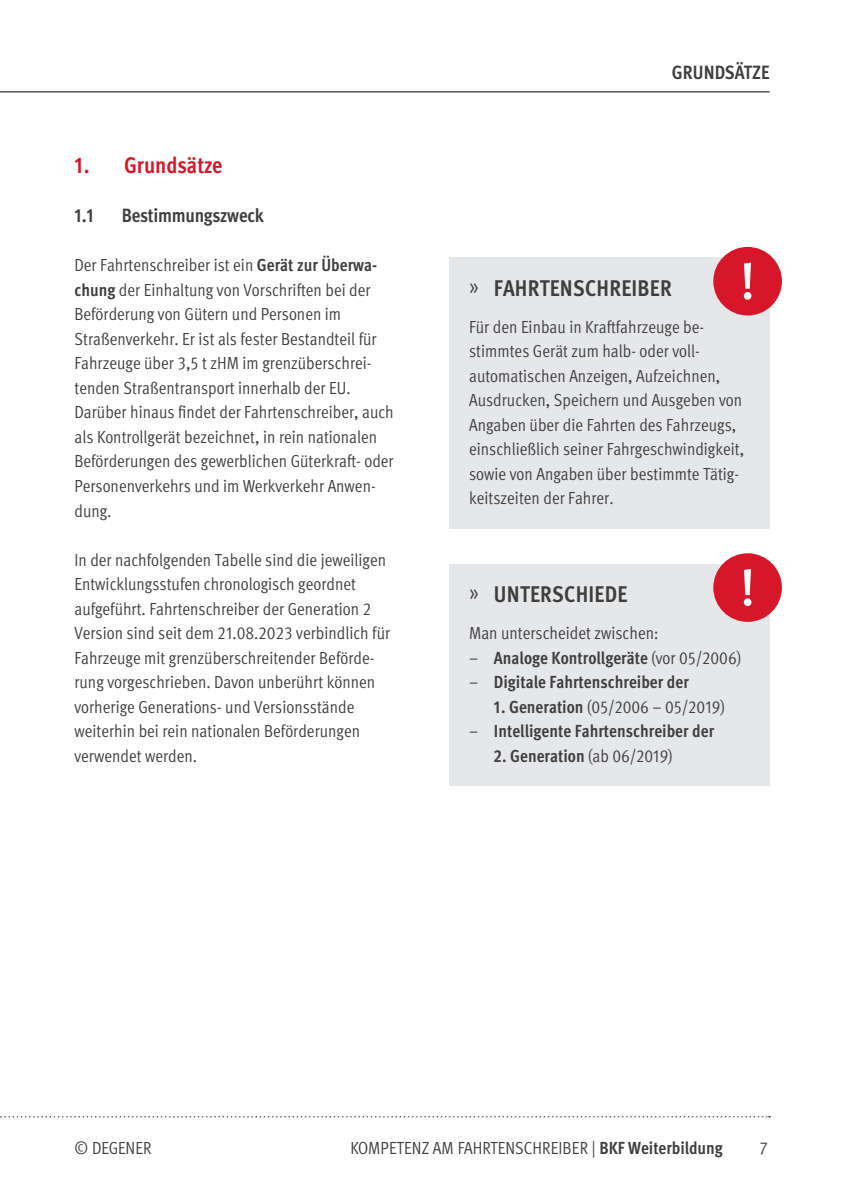
<style>
.page{position:relative;width:844px;height:1191px;background:#fff}
.page>*{position:absolute;margin:0;border:0;box-sizing:border-box;transform-origin:0 0}
.t1{font:700 condensed 22.75px "Meta Pro";letter-spacing:.01em;color:#3e3e3f}
.t2{font:700 condensed 22.75px "Meta Pro";letter-spacing:-.005em;color:#d71729}
.t3{font:700 condensed 19.25px "Meta Pro";letter-spacing:-.015em;color:#3e3e3f}
.t4{font:condensed 17.5px/24.5px "Meta Pro";color:#3e3e3f}
.t5{font:700 condensed 17.5px "Meta Pro";color:#3e3e3f}
.s1{font-weight:700}
.s2{font-weight:400}
</style>
<div class="page">
<svg style="left:0;top:1116px;width:769px;height:1px"></svg>
<hr style="left:0;top:91px;width:769px;height:1px;background:#4b4c4d">
<div style="left:449px;top:258px;width:320px;height:271px;background:#e6e7e9"></div>
<div style="left:713px;top:247px;width:68px;height:68px;background:#d71729;border-radius:50%"></div>
<svg style="left:743px;top:263px;width:8px;height:37px"></svg>
<div style="left:449px;top:564px;width:320px;height:222px;background:#e6e7e9"></div>
<div style="left:713px;top:553px;width:68px;height:69px;background:#d71729;border-radius:50%"></div>
<svg style="left:743px;top:569px;width:8px;height:37px"></svg>
<h1 class="t2" style="left:74px;top:148px;width:149px">1. Grundsätze</h1>
<p class="t3" style="left:74px;top:201px;width:21px">1.1</p>
<p class="t3" style="left:122px;top:201px;width:143px">Bestimmungszweck</p>
<p class="t4" style="left:74px;top:252px;width:321px">Der Fahrtenschreiber ist ein <span class="s1">Gerät zur Überwa&shy;chung</span> der Einhaltung von Vorschriften bei der Beförderung von Gütern und Personen im Straßenverkehr. Er ist als fester Bestandteil für Fahrzeuge über 3,5 t zHM im grenzüberschrei&shy;tenden Straßentransport innerhalb der EU.<br>Darüber hinaus findet der Fahrtenschreiber, auch als Kontrollgerät bezeichnet, in rein nationalen Beförderungen des gewerblichen Güterkraft- oder Personenverkehrs und im Werkverkehr Anwen&shy;dung.</p>
<p class="t4" style="left:74px;top:546px;width:317px">In der nachfolgenden Tabelle sind die jeweiligen Entwicklungsstufen chronologisch geordnet aufgeführt. Fahrtenschreiber der Generation 2<br>Version sind seit dem 21.08.2023 verbindlich für Fahrzeuge mit grenzüberschreitender Beförde&shy;rung vorgeschrieben. Davon unberührt können vorherige Generations- und Versionsstände weiterhin bei rein nationalen Beförderungen verwendet werden.</p>
<p class="t3" style="left:671px;top:58px;width:99px">GRUNDSÄTZE</p>
<h1 class="t1" style="left:469px;top:270px;width:204px"><span class="s2">»</span> FAHRTENSCHREIBER</h1>
<p class="t4" style="left:469px;top:313px;width:276px">Für den Einbau in Kraftfahrzeuge be&shy;stimmtes Gerät zum halb- oder voll&shy;automatischen Anzeigen, Aufzeichnen, Ausdrucken, Speichern und Ausgeben von Angaben über die Fahrten des Fahrzeugs, einschließlich seiner Fahrgeschwindigkeit, sowie von Angaben über bestimmte Tätig&shy;keitszeiten der Fahrer.</p>
<h1 class="t1" style="left:469px;top:577px;width:160px"><span class="s2">»</span> UNTERSCHIEDE</h1>
<p class="t4" style="left:469px;top:619px;width:190px">Man unterscheidet zwischen:</p>
<p class="t5" style="left:469px;top:644px;width:273px"><span class="s2">–</span> Analoge Kontrollgeräte <span class="s2">(vor 05/2006)</span></p>
<p class="t5" style="left:469px;top:668px;width:221px"><span class="s2">–</span> Digitale Fahrtenschreiber der</p>
<p class="t4" style="left:494px;top:693px;width:232px"><span class="s1">1. Generation</span> (05/2006 – 05/2019)</p>
<p class="t5" style="left:469px;top:717px;width:246px"><span class="s2">–</span> Intelligente Fahrtenschreiber der</p>
<p class="t5" style="left:494px;top:742px;width:180px">2. Generation <span class="s2">(ab 06/2019)</span></p>
<p class="t4" style="left:74px;top:1134px;width:78px">© DEGENER</p>
<p class="t4" style="left:350px;top:1134px;width:374px">KOMPETENZ AM FAHRTENSCHREIBER | <span class="s1">BKF Weiterbildung</span></p>
<p class="t4" style="left:759px;top:1134px;width:9px">7</p>
</div>
